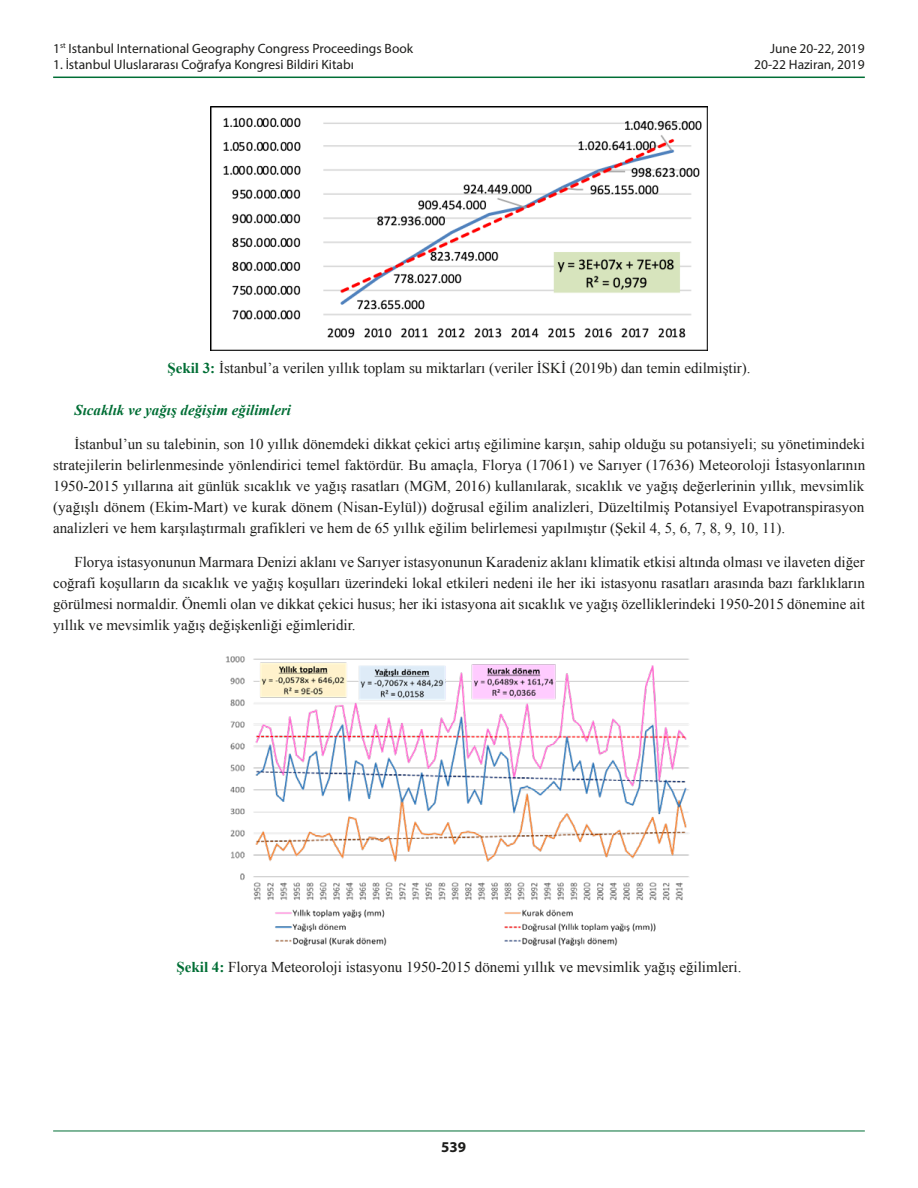
<style>
.page{position:relative;width:918px;height:1188px;background:#fff}
.page>*{position:absolute;margin:0;border:0;box-sizing:border-box;transform-origin:0 0}
.t1{font:15px/21px "Times New Roman";color:#1d1d1b;text-align:justify}
.t2{font:italic 700 15px "Times New Roman";color:#006e35}
.t3{font:700 15px "Myriad Pro";color:#1d1d1b}
.t4{font:13.5px/16.2px "Myriad Pro";color:#1d1d1b;text-align:right}
.s1{font-weight:700;color:#006e35}
</style>
<div class="page">
<hr style="left:53px;top:77px;width:812px;height:1px;background:#006e35">
<hr style="left:53px;top:1131px;width:812px;height:1px;background:#006e35">
<img style="left:210px;top:106px;width:498px;height:245px">
<img style="left:226px;top:656px;width:463px;height:290px">
<p class="t4" style="left:53px;top:40px;width:362px">1<sup>st</sup> Istanbul International Geography Congress Proceedings Book</p>
<p class="t4" style="left:53px;top:56px;width:302px">1. İstanbul Uluslararası Coğrafya Kongresi Bildiri Kitabı</p>
<p class="t4" style="left:754px;top:40px;width:112px">June 20-22, 2019<br>20-22 Haziran, 2019</p>
<p class="t1" style="left:167px;top:357px;width:585px"><span class="s1">Şekil 3:</span> İstanbul’a verilen yıllık toplam su miktarları (veriler İSKİ (2019b) dan temin edilmiştir).</p>
<p class="t2" style="left:74px;top:400px;width:218px">Sıcaklık ve yağış değişim eğilimleri</p>
<p class="t1" style="left:53px;top:433px;width:814px;text-indent:21px">İstanbul’un su talebinin, son 10 yıllık dönemdeki dikkat çekici artış eğilimine karşın, sahip olduğu su potansiyeli; su yönetimindeki stratejilerin belirlenmesinde yönlendirici temel faktördür. Bu amaçla, Florya (17061) ve Sarıyer (17636) Meteoroloji İstasyonlarının 1950-2015 yıllarına ait günlük sıcaklık ve yağış rasatları (MGM, 2016) kullanılarak, sıcaklık ve yağış değerlerinin yıllık, mevsimlik (yağışlı dönem (Ekim-Mart) ve kurak dönem (Nisan-Eylül)) doğrusal eğilim analizleri, Düzeltilmiş Potansiyel Evapotranspirasyon analizleri ve hem karşılaştırmalı grafikleri ve hem de 65 yıllık eğilim belirlemesi yapılmıştır (Şekil 4, 5, 6, 7, 8, 9, 10, 11).</p>
<p class="t1" style="left:53px;top:551px;width:813px;text-indent:21px">Florya istasyonunun Marmara Denizi aklanı ve Sarıyer istasyonunun Karadeniz aklanı klimatik etkisi altında olması ve ilaveten diğer coğrafi koşulların da sıcaklık ve yağış koşulları üzerindeki lokal etkileri nedeni ile her iki istasyonu rasatları arasında bazı farklıkların görülmesi normaldir. Önemli olan ve dikkat çekici husus; her iki istasyona ait sıcaklık ve yağış özelliklerindeki 1950-2015 dönemine ait yıllık ve mevsimlik yağış değişkenliği eğimleridir.</p>
<p class="t1" style="left:177px;top:957px;width:567px"><span class="s1">Şekil 4:</span> Florya Meteoroloji istasyonu 1950-2015 dönemi yıllık ve mevsimlik yağış eğilimleri.</p>
<p class="t3" style="left:441px;top:1139px;width:26px">539</p>
</div>
